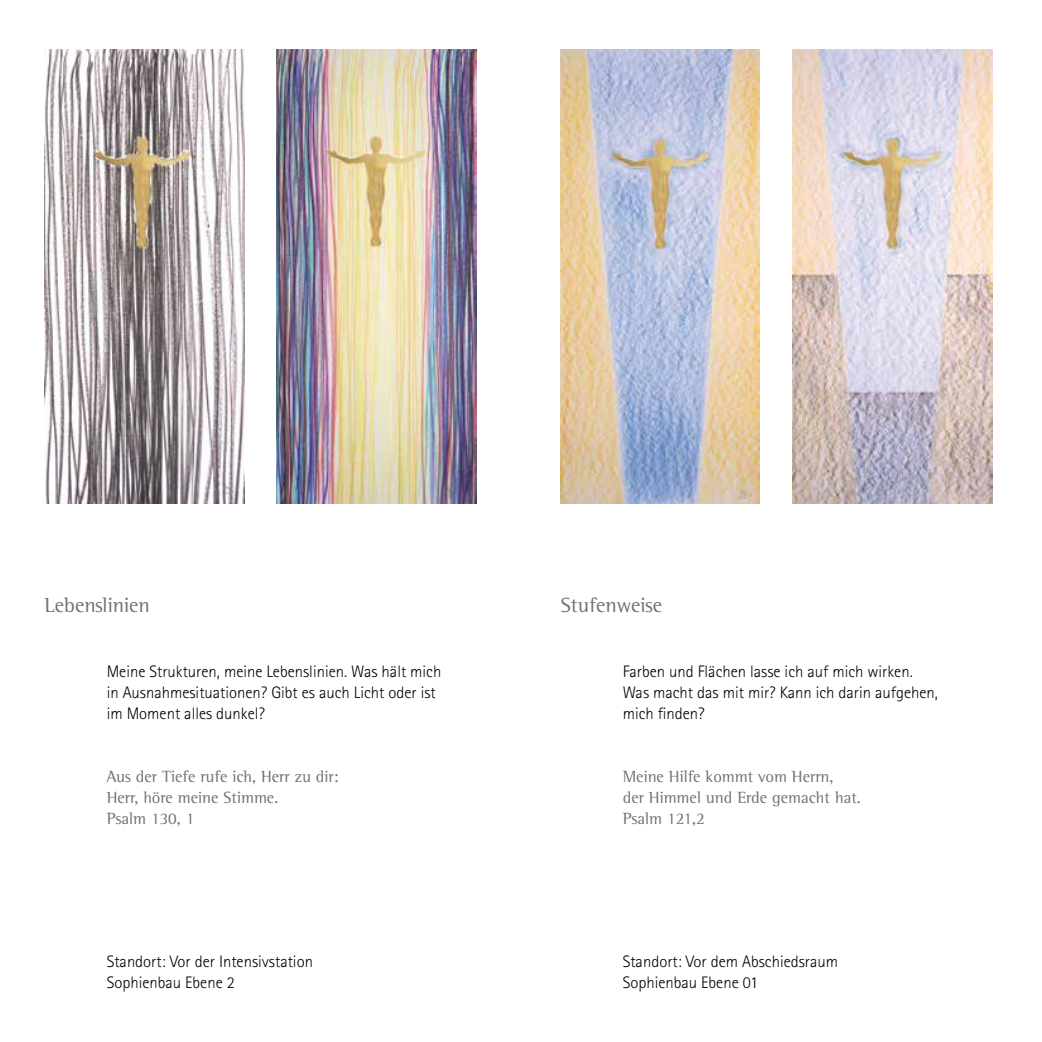
<style>
.page{position:relative;width:1042px;height:1042px;background:#fff}
.page>*{position:absolute;margin:0;border:0;box-sizing:border-box;transform-origin:0 0}
.t1{font:21px "Rotis Semi Serif";color:#707172}
.t2{font:300 16.62px/21px "Rotis Sans Serif";color:#000}
.t3{font:16.62px/21px "Rotis Semi Serif";color:#707172}
</style>
<div class="page">
<img style="left:45px;top:50px;width:200px;height:453px">
<img style="left:276px;top:50px;width:200px;height:453px">
<img style="left:561px;top:50px;width:198px;height:453px">
<img style="left:792px;top:50px;width:200px;height:453px">
<p class="t1" style="left:45px;top:592px;width:107px">Lebenslinien</p>
<p class="t2" style="left:107px;top:660px;width:336px">Meine Strukturen, meine Lebenslinien. Was hält mich in Ausnahmesituationen? Gibt es auch Licht oder ist im Moment alles dunkel?</p>
<p class="t3" style="left:107px;top:765px;width:234px">Aus der Tiefe rufe ich, Herr zu dir:<br>Herr, höre meine Stimme.<br>Psalm 130, 1</p>
<p class="t2" style="left:107px;top:951px;width:208px">Standort: Vor der Intensivstation<br>Sophienbau Ebene 2</p>
<p class="t1" style="left:561px;top:592px;width:103px">Stufenweise</p>
<p class="t2" style="left:623px;top:660px;width:317px">Farben und Flächen lasse ich auf mich wirken.<br>Was macht das mit mir? Kann ich darin aufgehen, mich finden?</p>
<p class="t3" style="left:623px;top:765px;width:240px">Meine Hilfe kommt vom Herrn,<br>der Himmel und Erde gemacht hat.<br>Psalm 121,2</p>
<p class="t2" style="left:623px;top:951px;width:217px">Standort: Vor dem Abschiedsraum<br>Sophienbau Ebene 01</p>
</div>
